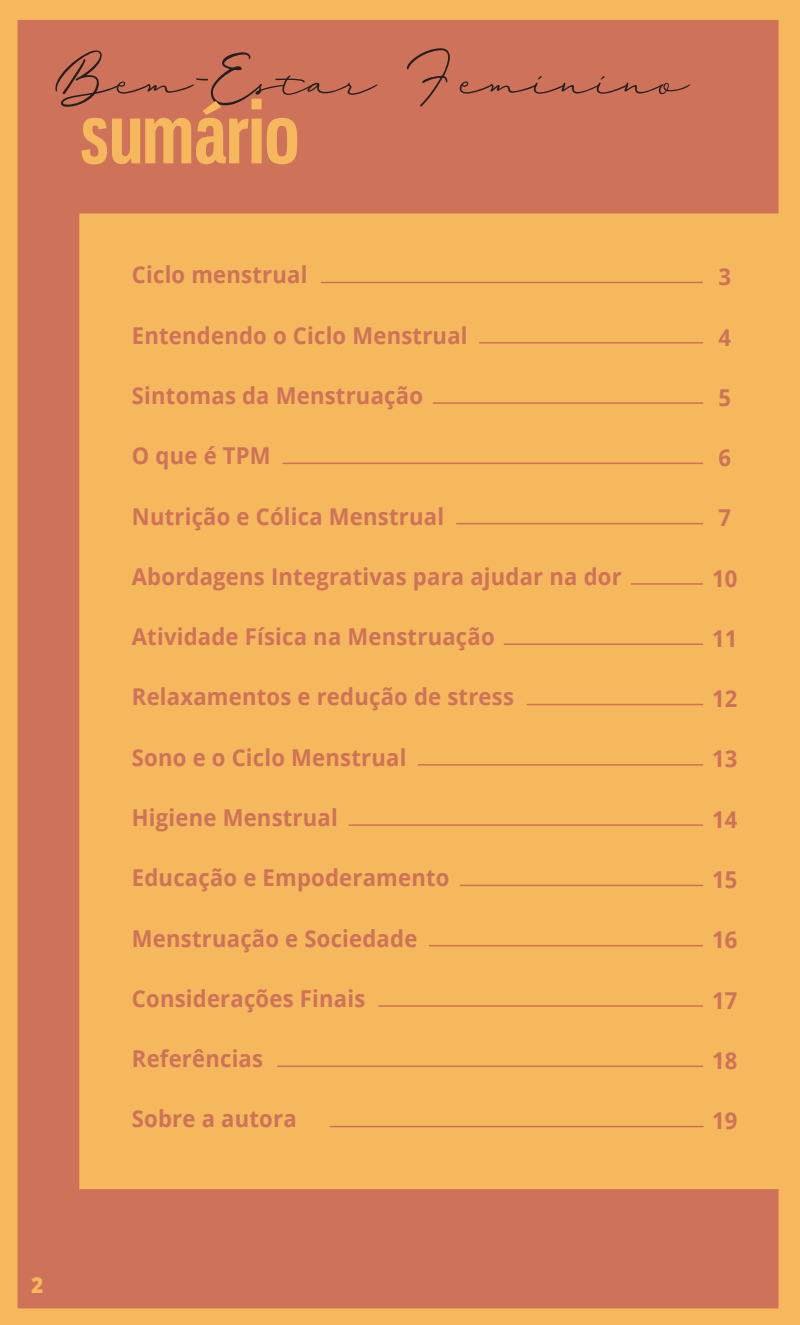
<style>
.page{position:relative;width:800px;height:1325px;background:#f5b85d}
.page>*{position:absolute;margin:0;border:0;box-sizing:border-box;transform-origin:0 0}
.t1{font:95.9px "Sunshine Valley DEMO";color:#231f20;scale:.95 1}
.t2{font:700 82.5px "Gnuolane Rg";color:#f5b85d}
.t3{font:700 23.2px "Open Sans";letter-spacing:.01em;color:#ce7259;scale:.95 1}
.t4{font:800 22px "Open Sans";color:#f5b85d;scale:.95 1}
</style>
<div class="page">
<div style="left:18px;top:20px;width:761px;height:1288px;background:#ce7259"></div>
<div style="left:79px;top:213px;width:704px;height:976px;background:#f5b85d"></div>
<hr style="left:321px;top:282px;width:381px;height:1px;background:#ce7259">
<hr style="left:480px;top:342px;width:223px;height:2px;background:#ce7259">
<hr style="left:434px;top:402px;width:269px;height:2px;background:#ce7259">
<hr style="left:283px;top:463px;width:420px;height:1px;background:#ce7259">
<hr style="left:457px;top:523px;width:246px;height:1px;background:#ce7259">
<hr style="left:632px;top:583px;width:71px;height:2px;background:#ce7259">
<hr style="left:504px;top:643px;width:199px;height:2px;background:#ce7259">
<hr style="left:527px;top:704px;width:176px;height:1px;background:#ce7259">
<hr style="left:419px;top:764px;width:284px;height:2px;background:#ce7259">
<hr style="left:460px;top:885px;width:243px;height:1px;background:#ce7259">
<hr style="left:429px;top:945px;width:274px;height:1px;background:#ce7259">
<hr style="left:379px;top:1005px;width:324px;height:2px;background:#ce7259">
<hr style="left:278px;top:1066px;width:425px;height:1px;background:#ce7259">
<hr style="left:330px;top:1126px;width:373px;height:1px;background:#ce7259">
<hr style="left:349px;top:824px;width:354px;height:2px;background:#ce7259">
<h1 class="t1" style="left:54px;top:40px;width:670px">Bem-Estar Feminino</h1>
<h2 class="t2" style="left:80px;top:83px;width:221px">sumário</h2>
<p class="t3" style="left:132px;top:259px;width:186px">Ciclo menstrual</p>
<p class="t3" style="left:719px;top:260px;width:15px">3</p>
<p class="t3" style="left:132px;top:319px;width:355px">Entendendo o Ciclo Menstrual</p>
<p class="t3" style="left:719px;top:321px;width:15px">4</p>
<p class="t3" style="left:132px;top:379px;width:308px">Sintomas da Menstruação</p>
<p class="t3" style="left:132px;top:440px;width:148px">O que é TPM</p>
<p class="t3" style="left:132px;top:500px;width:330px">Nutrição e Cólica Menstrual</p>
<p class="t3" style="left:132px;top:560px;width:517px">Abordagens Integrativas para ajudar na dor</p>
<p class="t3" style="left:132px;top:620px;width:383px">Atividade Física na Menstruação</p>
<p class="t3" style="left:132px;top:681px;width:404px">Relaxamentos e redução de stress</p>
<p class="t3" style="left:132px;top:741px;width:290px">Sono e o Ciclo Menstrual</p>
<p class="t3" style="left:719px;top:381px;width:15px">5</p>
<p class="t3" style="left:719px;top:441px;width:15px">6</p>
<p class="t3" style="left:719px;top:502px;width:15px">7</p>
<p class="t3" style="left:712px;top:562px;width:28px">10</p>
<p class="t3" style="left:712px;top:622px;width:28px">11</p>
<p class="t3" style="left:712px;top:682px;width:28px">12</p>
<p class="t3" style="left:712px;top:743px;width:28px">13</p>
<p class="t3" style="left:132px;top:801px;width:218px">Higiene Menstrual</p>
<p class="t3" style="left:132px;top:861px;width:336px">Educação e Empoderamento</p>
<p class="t3" style="left:132px;top:922px;width:302px">Menstruação e Sociedade</p>
<p class="t3" style="left:132px;top:982px;width:247px">Considerações Finais</p>
<p class="t3" style="left:132px;top:1042px;width:140px">Referências</p>
<p class="t3" style="left:712px;top:803px;width:28px">14</p>
<p class="t3" style="left:712px;top:863px;width:28px">15</p>
<p class="t3" style="left:712px;top:923px;width:28px">16</p>
<p class="t3" style="left:712px;top:984px;width:28px">17</p>
<p class="t3" style="left:712px;top:1044px;width:28px">18</p>
<p class="t3" style="left:132px;top:1103px;width:175px">Sobre a autora</p>
<p class="t3" style="left:712px;top:1104px;width:28px">19</p>
<p class="t4" style="left:31px;top:1269px;width:14px">2</p>
</div>
